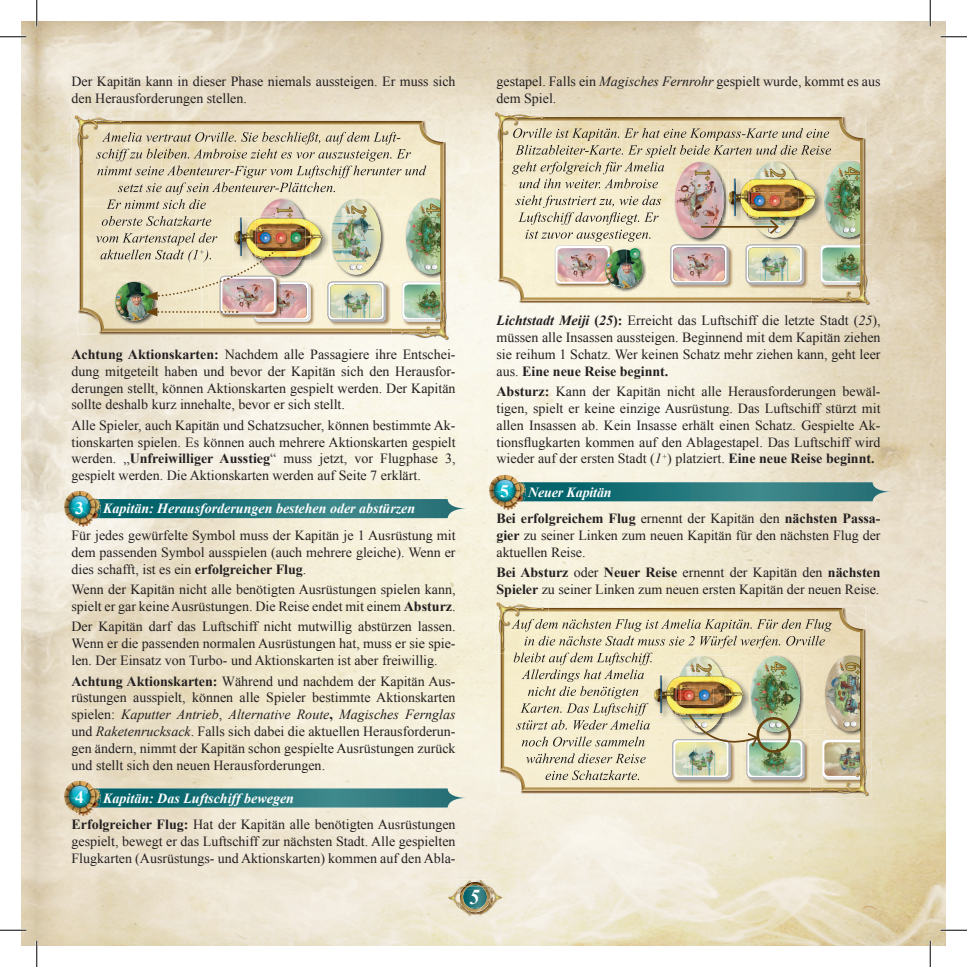
<style>
.page{position:relative;width:967px;height:967px;background:#fff}
.page>*{position:absolute;margin:0;border:0;box-sizing:border-box;transform-origin:0 0}
.t1{font:italic 700 21px "Times New Roman";color:#fff}
.t2{font:14px/16.8px "Times New Roman";color:#231f20}
.t3{font:700 14px/26.6px "Times New Roman";color:#231f20}
.s1{font-style:italic}
.s2{font-weight:700}
.s3{font-weight:700;font-size:17.5px;color:#fff}
.s4{font-weight:700;font-style:italic;color:#fff}
.s5{font-weight:700;font-style:italic}
.s6{font-size:17.5px;color:#fff}
.s7{font-style:italic;color:#fff}
.s8{font-weight:400}
</style>
<div class="page">
<img style="left:825px;top:144px;width:120px;height:801px">
<img style="left:37px;top:144px;width:59px;height:801px">
<img style="left:521px;top:793px;width:304px;height:152px">
<img style="left:21px;top:21px;width:16px;height:924px">
<img style="left:446px;top:872px;width:30px;height:47px">
<img style="left:473px;top:875px;width:29px;height:46px">
<img style="left:456px;top:878px;width:37px;height:37px">
<img style="left:457px;top:879px;width:3px;height:23px">
<img style="left:488px;top:892px;width:5px;height:22px">
<img style="left:459px;top:891px;width:31px;height:14px">
<svg style="left:460px;top:879px;width:30px;height:15px"></svg>
<img style="left:466px;top:889px;width:21px;height:16px">
<img style="left:468px;top:881px;width:16px;height:5px">
<img style="left:466px;top:886px;width:21px;height:3px">
<svg style="left:459px;top:905px;width:29px;height:9px"></svg>
<img style="left:460px;top:889px;width:6px;height:16px">
<svg style="left:101px;top:499px;width:365px;height:19px;background:#2b7a7e"></svg>
<img style="left:62px;top:499px;width:36px;height:29px">
<img style="left:69px;top:499px;width:32px;height:19px">
<svg style="left:101px;top:788px;width:365px;height:19px;background:#2f7c80"></svg>
<img style="left:62px;top:781px;width:36px;height:36px">
<img style="left:69px;top:788px;width:32px;height:19px">
<svg style="left:525px;top:482px;width:366px;height:19px;background:#2d7b7f"></svg>
<img style="left:486px;top:473px;width:37px;height:38px">
<img style="left:494px;top:482px;width:31px;height:19px">
<img style="left:548px;top:606px;width:317px;height:131px">
<img style="left:500px;top:608px;width:363px;height:182px">
<img style="left:495px;top:600px;width:53px;height:53px">
<img style="left:498px;top:605px;width:50px;height:1px">
<img style="left:498px;top:606px;width:50px;height:47px">
<img style="left:500px;top:608px;width:48px;height:45px">
<img style="left:810px;top:737px;width:61px;height:61px">
<img style="left:810px;top:737px;width:56px;height:56px">
<img style="left:810px;top:737px;width:55px;height:55px">
<img style="left:810px;top:737px;width:53px;height:53px">
<img style="left:810px;top:784px;width:49px;height:3px">
<img style="left:511px;top:619px;width:349px;height:165px">
<img style="left:822px;top:777px;width:38px;height:2px">
<img style="left:821px;top:739px;width:39px;height:38px">
<img style="left:824px;top:742px;width:36px;height:33px">
<img style="left:497px;top:116px;width:369px;height:187px">
<img style="left:499px;top:117px;width:364px;height:184px">
<img style="left:621px;top:289px;width:26px;height:3px">
<img style="left:604px;top:289px;width:17px;height:3px">
<img style="left:495px;top:109px;width:50px;height:54px">
<img style="left:497px;top:115px;width:48px;height:1px">
<img style="left:497px;top:116px;width:48px;height:47px">
<img style="left:499px;top:117px;width:46px;height:46px">
<img style="left:811px;top:244px;width:61px;height:63px">
<img style="left:811px;top:244px;width:55px;height:59px">
<img style="left:811px;top:244px;width:54px;height:58px">
<img style="left:811px;top:244px;width:52px;height:57px">
<img style="left:811px;top:289px;width:48px;height:8px">
<img style="left:512px;top:128px;width:348px;height:161px">
<img style="left:822px;top:284px;width:38px;height:1px">
<img style="left:820px;top:283px;width:40px;height:1px">
<img style="left:820px;top:245px;width:40px;height:38px">
<img style="left:77px;top:120px;width:369px;height:214px">
<img style="left:80px;top:121px;width:363px;height:211px">
<img style="left:71px;top:113px;width:53px;height:53px">
<img style="left:77px;top:119px;width:47px;height:1px">
<img style="left:77px;top:120px;width:47px;height:46px">
<img style="left:80px;top:121px;width:44px;height:45px">
<img style="left:391px;top:281px;width:60px;height:61px">
<img style="left:391px;top:281px;width:55px;height:52px">
<img style="left:391px;top:281px;width:52px;height:51px">
<img style="left:391px;top:326px;width:49px;height:2px">
<img style="left:96px;top:132px;width:345px;height:194px">
<hr style="left:0;top:36px;width:26px;height:2px;background:#fff">
<hr style="left:0;top:929px;width:26px;height:2px;background:#fff">
<hr style="left:940px;top:929px;width:26px;height:2px;background:#fff">
<hr style="left:36px;top:940px;width:2px;height:26px;background:#fff">
<hr style="left:929px;top:940px;width:2px;height:26px;background:#fff">
<svg style="left:0;top:36px;width:26px;height:1px"></svg>
<svg style="left:940px;top:36px;width:26px;height:1px"></svg>
<svg style="left:0;top:929px;width:26px;height:1px"></svg>
<svg style="left:940px;top:929px;width:26px;height:1px"></svg>
<svg style="left:36px;top:0;width:1px;height:26px"></svg>
<svg style="left:36px;top:940px;width:1px;height:26px"></svg>
<svg style="left:929px;top:0;width:1px;height:26px"></svg>
<svg style="left:929px;top:940px;width:1px;height:26px"></svg>
<p class="t2" style="left:71px;top:73px;width:385px">Der Kapitän kann in dieser Phase niemals aussteigen. Er muss sich den Herausforderungen stellen.</p>
<p class="t2" style="left:496px;top:73px;width:385px">gestapel. Falls ein <span class="s1">Magisches Fernrohr</span> gespielt wurde, kommt es aus dem Spiel.</p>
<p class="t2" style="left:71px;top:345px;width:385px;text-align:justify"><span class="s2">Achtung Aktionskarten:</span> Nachdem alle Passagiere ihre Entschei&shy;dung mitgeteilt haben und bevor der Kapitän sich den Herausfor&shy;derungen stellt, können Aktionskarten gespielt werden. Der Kapitän sollte deshalb kurz innehalte, bevor er sich stellt.</p>
<p class="t2" style="left:71px;top:416px;width:385px;text-align:justify">Alle Spieler, auch Kapitän und Schatzsucher, können bestimmte Ak&shy;tionskarten spielen. Es können auch mehrere Aktionskarten gespielt werden. „<span class="s2">Unfreiwilliger Ausstieg</span>“ muss jetzt, vor Flugphase 3, gespielt werden. Die Aktionskarten werden auf Seite 7 erklärt.</p>
<p class="t2" style="left:71px;top:495px;width:385px;line-height:26.6px"><span class="s3">3</span> <span class="s4">Kapitän: Herausforderungen bestehen oder abstürzen<br></span>Für jedes gewürfelte Symbol muss der Kapitän je 1 Ausrüstung mit</p>
<p class="t2" style="left:71px;top:543px;width:385px">dem passenden Symbol ausspielen (auch mehrere gleiche). Wenn er dies schafft, ist es ein <span class="s2">erfolgreicher Flug</span>.</p>
<p class="t2" style="left:71px;top:580px;width:385px">Wenn der Kapitän nicht alle benötigten Ausrüstungen spielen kann, spielt er gar keine Ausrüstungen. Die Reise endet mit einem <span class="s2">Absturz</span>.</p>
<p class="t2" style="left:71px;top:618px;width:385px;text-align:justify">Der Kapitän darf das Luftschiff nicht mutwillig abstürzen lassen.<br>Wenn er die passenden normalen Ausrüstungen hat, muss er sie spie&shy;len. Der Einsatz von Turbo- und Aktionskarten ist aber freiwillig.</p>
<p class="t2" style="left:71px;top:672px;width:385px;text-align:justify"><span class="s2">Achtung Aktionskarten:</span> Während und nachdem der Kapitän Aus&shy;rüstungen ausspielt, können alle Spieler bestimmte Aktionskarten spielen: <span class="s1">Kaputter Antrieb</span>, <span class="s1">Alternative Route</span><span class="s2">,</span> <span class="s1">Magisches Fernglas </span>und <span class="s1">Raketenrucksack</span>. Falls sich dabei die aktuellen Herausforderun&shy;gen ändern, nimmt der Kapitän schon gespielte Ausrüstungen zurück und stellt sich den neuen Herausforderungen.</p>
<p class="t2" style="left:71px;top:784px;width:385px;line-height:26.6px"><span class="s3">4</span> <span class="s4">Kapitän: Das Luftschiff bewegen<br></span><span class="s2">Erfolgreicher Flug:</span> Hat der Kapitän alle benötigten Ausrüstungen</p>
<p class="t2" style="left:71px;top:832px;width:385px">gespielt, bewegt er das Luftschiff zur nächsten Stadt. Alle gespielten<br>Flugkarten (Ausrüstungs- und Aktionskarten) kommen auf den Abla-</p>
<h1 class="t1" style="left:469px;top:882px;width:12px">5</h1>
<p class="t2" style="left:496px;top:312px;width:385px;text-align:justify"><span class="s5">Lichtstadt Meiji</span> <span class="s2">(</span><span class="s5">25</span><span class="s2">):</span> Erreicht das Luftschiff die letzte Stadt (<span class="s1">25</span>), müssen alle Insassen aussteigen. Beginnend mit dem Kapitän ziehen sie reihum 1 Schatz. Wer keinen Schatz mehr ziehen kann, geht leer aus. <span class="s2">Eine neue Reise beginnt.</span></p>
<p class="t2" style="left:496px;top:383px;width:385px;text-align:justify"><span class="s2">Absturz:</span> Kann der Kapitän nicht alle Herausforderungen bewäl&shy;tigen, spielt er keine einzige Ausrüstung. Das Luftschiff stürzt mit allen Insassen ab. Kein Insasse erhält einen Schatz. Gespielte Ak&shy;tionsflugkarten kommen auf den Ablagestapel. Das Luftschiff wird wieder auf der ersten Stadt (<span class="s1">1</span><sup>+</sup>) platziert. <span class="s2">Eine neue Reise beginnt.</span></p>
<p class="t3" style="left:496px;top:478px;width:385px"><span class="s6">5</span> <span class="s7">Neuer Kapitän<br></span>Bei erfolgreichem Flug <span class="s8">ernennt der Kapitän den</span> nächsten Passa-</p>
<p class="t2" style="left:496px;top:526px;width:385px"><span class="s2">gier</span> zu seiner Linken zum neuen Kapitän für den nächsten Flug der aktuellen Reise.</p>
<p class="t2" style="left:496px;top:564px;width:385px"><span class="s2">Bei Absturz</span> oder <span class="s2">Neuer Reise</span> ernennt der Kapitän den <span class="s2">nächsten<br>Spieler</span> zu seiner Linken zum neuen ersten Kapitän der neuen Reise.</p>
</div>
